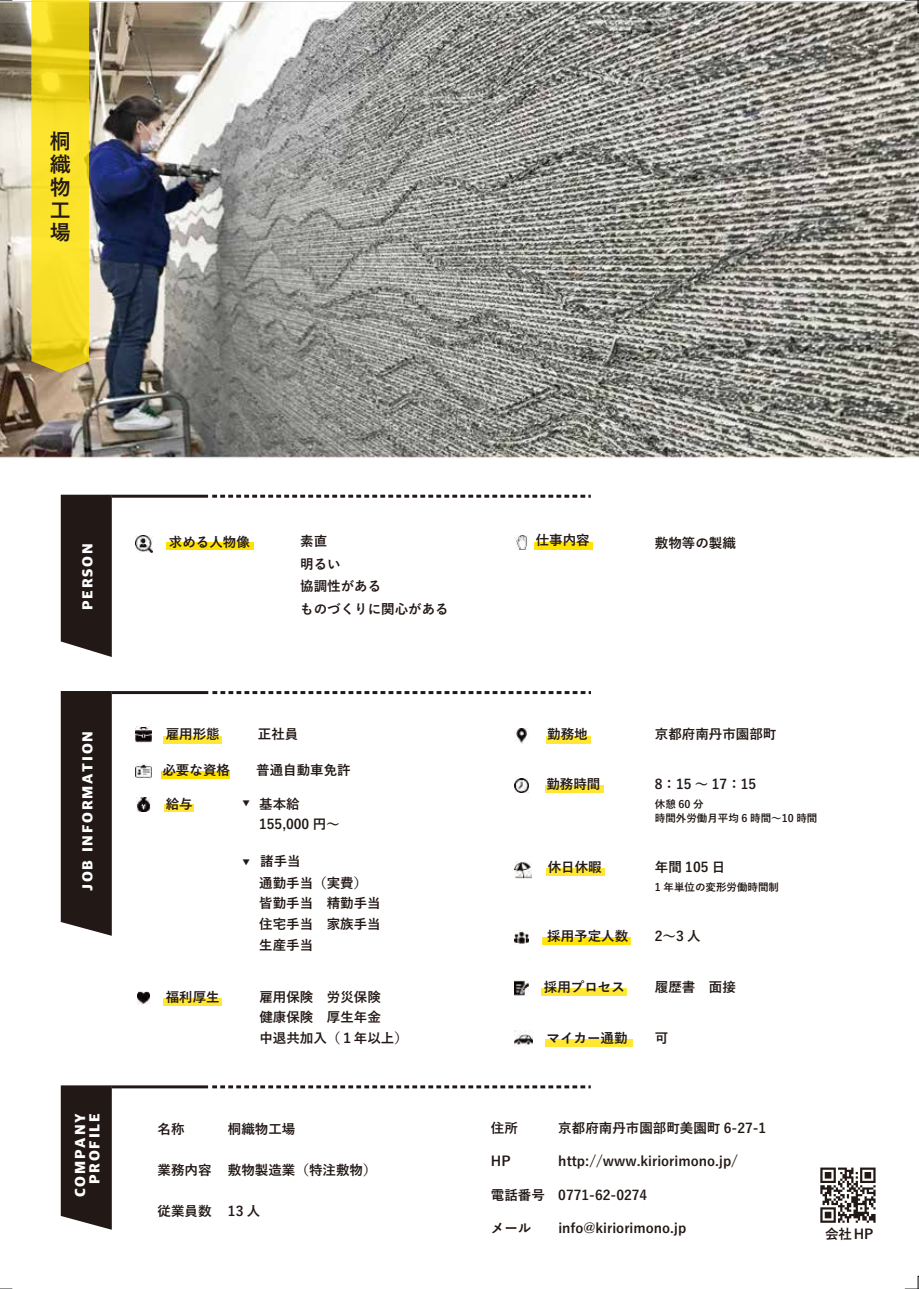
<style>
.page{position:relative;width:919px;height:1289px;background:#fff}
.page>*{position:absolute;margin:0;border:0;box-sizing:border-box;transform-origin:0 0}
.t1{font:700 21px/22.6px "Yu Go";color:#221815;text-align:justify}
.t2{font:800 15px/14.2px "Apple SD Gothic Neo";letter-spacing:.12em;color:#fff;text-align:right}
.t3{font:700 13.5px/20.9px "Yu Go";color:#221815}
.t4{font:700 10.5px/14.7px "Yu Go";color:#221815}
.t5{font:700 7.5px "Yu Go";color:#221815}
</style>
<div class="page">
<img style="left:0;top:0;width:918px;height:620px">
<svg style="left:31px;top:0;width:58px;height:373px;background:#f2d925"></svg>
<svg style="left:820px;top:1167px;width:55px;height:55px"></svg>
<svg style="left:61px;top:494px;width:51px;height:163px;background:#2e2421"></svg>
<hr style="left:112px;top:494px;width:96px;height:3px;background:#221815">
<svg style="left:212px;top:494px;width:378px;height:3px"></svg>
<div style="left:166px;top:542px;width:87px;height:8px;background:#ffe200"></div>
<img style="left:136px;top:536px;width:16px;height:16px">
<div style="left:534px;top:542px;width:58px;height:7px;background:#ffe200"></div>
<img style="left:514px;top:535px;width:14px;height:14px">
<hr style="left:112px;top:691px;width:96px;height:3px;background:#221815">
<svg style="left:212px;top:691px;width:379px;height:3px"></svg>
<div style="left:61px;top:691px;width:51px;height:244px;background:#221815"></div>
<div style="left:163px;top:736px;width:59px;height:7px;background:#ffe733"></div>
<img style="left:136px;top:741px;width:15px;height:1px">
<img style="left:136px;top:726px;width:15px;height:15px">
<div style="left:164px;top:804px;width:29px;height:7px;background:#ffe733"></div>
<img style="left:137px;top:797px;width:13px;height:14px">
<div style="left:541px;top:987px;width:86px;height:8px;background:#ffe733"></div>
<img style="left:514px;top:980px;width:14px;height:15px">
<div style="left:546px;top:736px;width:44px;height:7px;background:#ffe733"></div>
<img style="left:514px;top:729px;width:13px;height:14px">
<div style="left:545px;top:1038px;width:87px;height:8px;background:#ffe733"></div>
<img style="left:514px;top:1030px;width:18px;height:16px">
<div style="left:546px;top:868px;width:59px;height:7px;background:#ffe733"></div>
<img style="left:514px;top:861px;width:17px;height:17px">
<div style="left:542px;top:937px;width:87px;height:7px;background:#ffe733"></div>
<div style="left:543px;top:937px;width:87px;height:7px;background:#ffe30a"></div>
<img style="left:514px;top:930px;width:14px;height:14px">
<svg style="left:61px;top:1085px;width:51px;height:144px;background:#2c2320"></svg>
<hr style="left:112px;top:1085px;width:96px;height:3px;background:#221815">
<svg style="left:212px;top:1085px;width:378px;height:3px"></svg>
<div style="left:161px;top:771px;width:69px;height:7px;background:#ffe200"></div>
<img style="left:136px;top:763px;width:15px;height:15px">
<div style="left:163px;top:998px;width:59px;height:7px;background:#ffe733"></div>
<svg style="left:137px;top:991px;width:13px;height:13px"></svg>
<div style="left:545px;top:785px;width:58px;height:8px;background:#ffe733"></div>
<img style="left:514px;top:778px;width:14px;height:15px">
<svg style="left:0;top:1288px;width:12px;height:1px"></svg>
<svg style="left:0;top:0;width:12px;height:1px"></svg>
<svg style="left:904px;top:0;width:14px;height:13px"></svg>
<svg style="left:904px;top:1275px;width:14px;height:14px"></svg>
<h1 class="t1" style="left:50px;top:131px;width:22px">桐織物工場</h1>
<p class="t2" style="left:81px;top:610px;width:68px;rotate:-90deg">PERSON</p>
<p class="t3" style="left:169px;top:531px;width:82px">求める人物像</p>
<p class="t3" style="left:300px;top:531px;width:28px">素直</p>
<p class="t3" style="left:535px;top:530px;width:55px">仕事内容</p>
<p class="t3" style="left:300px;top:553px;width:150px;line-height:22.5px">明るい<br>協調性がある<br>ものづくりに関心がある</p>
<p class="t3" style="left:654px;top:533px;width:82px">敷物等の製織</p>
<p class="t2" style="left:81px;top:891px;width:161px;rotate:-90deg">JOB INFORMATION</p>
<p class="t3" style="left:166px;top:723px;width:56px">雇用形態</p>
<p class="t3" style="left:258px;top:723px;width:42px">正社員</p>
<p class="t3" style="left:162px;top:760px;width:69px">必要な資格</p>
<p class="t3" style="left:256px;top:760px;width:96px">普通自動車免許</p>
<p class="t3" style="left:166px;top:793px;width:29px">給与</p>
<p class="t3" style="left:259px;top:793px;width:82px;text-indent:-17px"><sup>▼</sup> 基本給<br>155,000 円～</p>
<p class="t3" style="left:259px;top:851px;width:123px">諸手当<br>通勤手当（実費）皆勤手当　精勤手当住宅手当　家族手当生産手当</p>
<p class="t5" style="left:242px;top:857px;width:9px">▼</p>
<p class="t3" style="left:166px;top:986px;width:56px">福利厚生</p>
<p class="t3" style="left:259px;top:986px;width:150px">雇用保険　労災保険<br>健康保険　厚生年金<br>中退共加入（１年以上）</p>
<p class="t2" style="left:74px;top:1196px;width:85px;rotate:-90deg">COMPANY<br>PROFILE</p>
<p class="t3" style="left:157px;top:1118px;width:28px">名称</p>
<p class="t3" style="left:228px;top:1118px;width:69px">桐織物工場</p>
<p class="t3" style="left:157px;top:1159px;width:220px">業務内容 敷物製造業（特注敷物）</p>
<p class="t3" style="left:157px;top:1200px;width:104px">従業員数 13 人</p>
<p class="t3" style="left:547px;top:723px;width:42px">勤務地</p>
<p class="t3" style="left:654px;top:723px;width:123px">京都府南丹市園部町</p>
<p class="t3" style="left:546px;top:774px;width:55px">勤務時間</p>
<p class="t3" style="left:654px;top:774px;width:103px">8：15 ～ 17：15</p>
<p class="t4" style="left:654px;top:796px;width:164px">休憩 60 分<br>時間外労働月平均 6 時間～10 時間</p>
<p class="t3" style="left:547px;top:856px;width:55px">休日休暇</p>
<p class="t3" style="left:654px;top:856px;width:72px">年間 105 日</p>
<p class="t4" style="left:654px;top:879px;width:126px">1 年単位の変形労働時間制</p>
<p class="t3" style="left:547px;top:925px;width:82px">採用予定人数</p>
<p class="t3" style="left:654px;top:925px;width:47px">2～3 人</p>
<p class="t3" style="left:544px;top:976px;width:82px">採用プロセス</p>
<p class="t3" style="left:654px;top:976px;width:82px">履歴書　面接</p>
<p class="t3" style="left:546px;top:1027px;width:82px">マイカー通勤</p>
<p class="t3" style="left:654px;top:1027px;width:15px">可</p>
<p class="t3" style="left:491px;top:1117px;width:28px">住所</p>
<p class="t3" style="left:558px;top:1117px;width:209px">京都府南丹市園部町美園町 6-27-1</p>
<p class="t3" style="left:491px;top:1150px;width:21px">HP</p>
<p class="t3" style="left:558px;top:1150px;width:181px">http://www.kiriorimono.jp/</p>
<p class="t3" style="left:491px;top:1184px;width:158px">電話番号 0771-62-0274</p>
<p class="t3" style="left:491px;top:1218px;width:42px">メール</p>
<p class="t3" style="left:558px;top:1218px;width:130px">info@kiriorimono.jp</p>
<p class="t3" style="left:825px;top:1224px;width:50px">会社HP</p>
</div>
